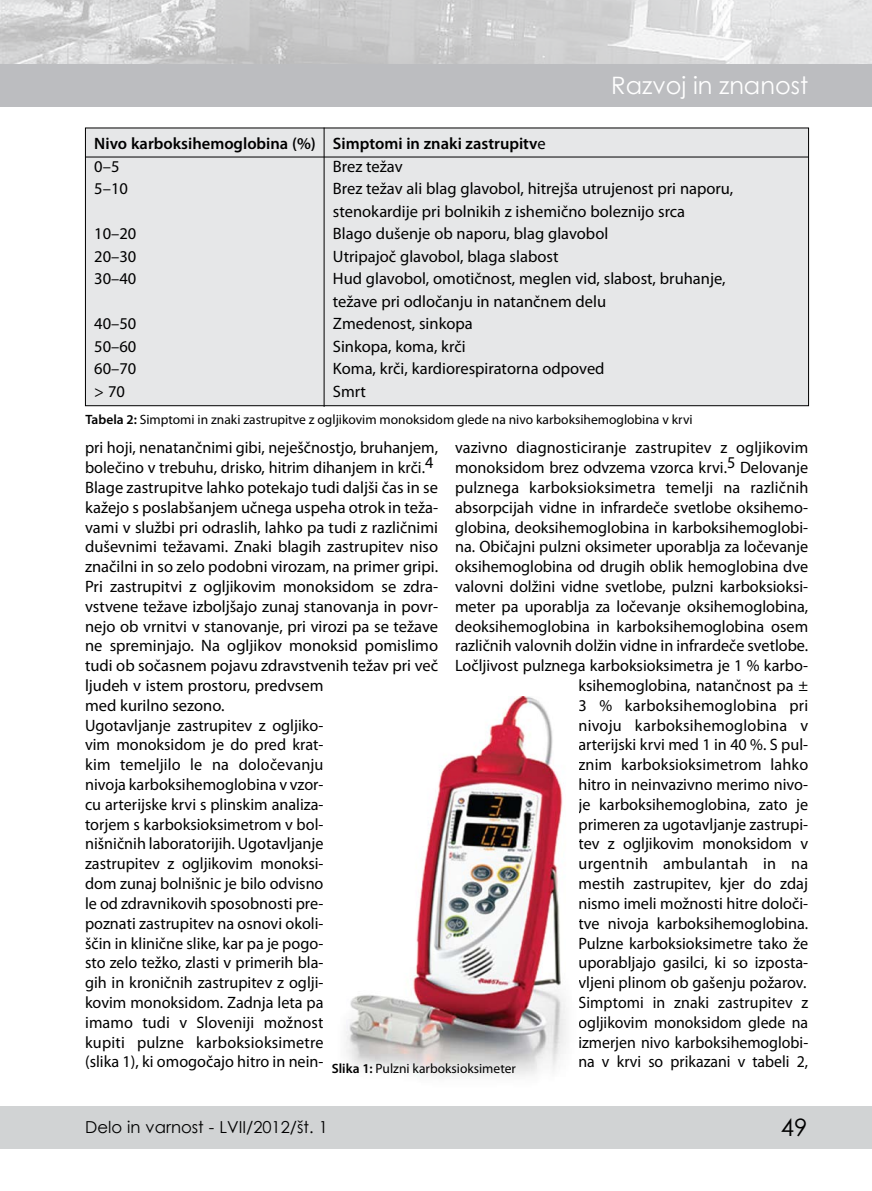
<style>
.page{position:relative;width:872px;height:1191px;background:#fff}
.page>*{position:absolute;margin:0;border:0;box-sizing:border-box;transform-origin:0 0}
.t1{font:24px "Century Gothic";color:#fff}
.t2{font:24px "Century Gothic";color:#000}
.t3{font:16.5px/19.8px "Myriad Pro";color:#000}
.t4{font:600 16.5px/22.5px "Myriad Pro";color:#000}
.t5{font:16.5px "Century Gothic";color:#000}
.t6{font:13.5px "Myriad Pro";color:#000}
.s1{font-weight:400}
.s2{font-weight:600}
</style>
<div class="page">
<div style="left:0;top:1106px;width:872px;height:42px;background:#d1d3d4"></div>
<img style="left:0;top:0;width:872px;height:64px">
<div style="left:0;top:64px;width:872px;height:42px;background:#bcbdc0"></div>
<img style="left:346px;top:696px;width:220px;height:381px">
<div style="left:85px;top:128px;width:723px;height:278px;background:#e6e7e8"></div>
<hr style="left:85px;top:157px;width:723px;height:1px;background:#000">
<hr style="left:324px;top:128px;width:1px;height:279px;background:#000">
<p class="t4" style="left:94px;top:132px;width:453px">Nivo karboksihemoglobina (%) Simptomi in znaki zastrupitv<span class="s1">e<br>0–5</span></p>
<p class="t3" style="left:333px;top:156px;width:71px">Brez težav</p>
<p class="t1" style="left:611px;top:69px;width:198px">Razvoj in znanost</p>
<p class="t3" style="left:94px;top:179px;width:35px">5–10</p>
<p class="t3" style="left:333px;top:177px;width:402px;line-height:22.5px">Brez težav ali blag glavobol, hitrejša utrujenost pri naporu, stenokardije pri bolnikih z ishemično boleznijo srca</p>
<p class="t3" style="left:94px;top:224px;width:44px">10–20</p>
<p class="t3" style="left:333px;top:224px;width:277px">Blago dušenje ob naporu, blag glavobol</p>
<p class="t3" style="left:94px;top:246px;width:44px">20–30</p>
<p class="t3" style="left:333px;top:246px;width:227px">Utripajoč glavobol, blaga slabost</p>
<p class="t3" style="left:94px;top:269px;width:44px">30–40</p>
<p class="t3" style="left:333px;top:267px;width:394px;line-height:22.5px">Hud glavobol, omotičnost, meglen vid, slabost, bruhanje, težave pri odločanju in natančnem delu</p>
<p class="t3" style="left:94px;top:314px;width:44px">40–50</p>
<p class="t3" style="left:333px;top:314px;width:141px">Zmedenost, sinkopa</p>
<p class="t3" style="left:94px;top:336px;width:44px">50–60</p>
<p class="t3" style="left:333px;top:336px;width:134px">Sinkopa, koma, krči</p>
<p class="t3" style="left:94px;top:359px;width:44px">60–70</p>
<p class="t3" style="left:333px;top:359px;width:273px">Koma, krči, kardiorespiratorna odpoved</p>
<p class="t3" style="left:94px;top:381px;width:32px">&gt; 70</p>
<p class="t3" style="left:333px;top:381px;width:35px">Smrt</p>
<p class="t6" style="left:85px;top:411px;width:609px"><span class="s2">Tabela 2:</span> Simptomi in znaki zastrupitve z ogljikovim monoksidom glede na nivo karboksihemoglobina v krvi</p>
<p class="t3" style="left:85px;top:437px;width:432px">pri hoji, nenatančnimi gibi, neješčnostjo, bruhanjem,<br>bolečino v trebuhu, drisko, hitrim dihanjem in krči.4<br>Blage zastrupitve lahko potekajo tudi daljši čas in se<br>kažejo s poslabšanjem učnega uspeha otrok in teža-<br>vami v službi pri odraslih, lahko pa tudi z različnimi<br>duševnimi težavami. Znaki blagih zastrupitev niso<br>značilni in so zelo podobni virozam, na primer gripi.<br>Pri zastrupitvi z ogljikovim monoksidom se zdra-<br>vstvene težave izboljšajo zunaj stanovanja in povr-<br>nejo ob vrnitvi v stanovanje, pri virozi pa se težave<br>ne spreminjajo. Na ogljikov monoksid pomislimo<br>tudi ob sočasnem pojavu zdravstvenih težav pri več<br>ljudeh v istem prostoru, predvsem<br>med kurilno sezono.<br>Ugotavljanje zastrupitev z ogljiko-<br>vim monoksidom je do pred krat-<br>kim temeljilo le na določevanju<br>nivoja karboksihemoglobina v vzor-<br>cu arterijske krvi s plinskim analiza-<br>torjem s karboksioksimetrom v bol-<br>nišničnih laboratorijih. Ugotavljanje<br>zastrupitev z ogljikovim monoksi-<br>dom zunaj bolnišnic je bilo odvisno<br>le od zdravnikovih sposobnosti pre-<br>poznati zastrupitev na osnovi okoli-<br>ščin in klinične slike, kar pa je pogo-<br>sto zelo težko, zlasti v primerih bla-<br>gih in kroničnih zastrupitev z oglji-<br>kovim monoksidom. Zadnja leta pa<br>imamo tudi v Sloveniji možnost<br>kupiti pulzne karboksioksimetre<br>(slika 1), ki omogočajo hitro in nein- <sub>Slika</sub> <sub>1:</sub> <sub>Pulzni</sub> <sub>karboksioksimeter</sub></p>
<p class="t3" style="left:455px;top:437px;width:355px;text-align:right">vazivno diagnosticiranje zastrupitev z ogljikovim monoksidom brez odvzema vzorca krvi.5 Delovanje pulznega karboksioksimetra temelji na različnih absorpcijah vidne in infrardeče svetlobe oksihemo&shy;globina, deoksihemoglobina in karboksihemoglobi&shy;na. Običajni pulzni oksimeter uporablja za ločevanje oksihemoglobina od drugih oblik hemoglobina dve valovni dolžini vidne svetlobe, pulzni karboksioksi&shy;meter pa uporablja za ločevanje oksihemoglobina, deoksihemoglobina in karboksihemoglobina osem različnih valovnih dolžin vidne in infrardeče svetlobe.<br>Ločljivost pulznega karboksioksimetra je 1 % karbo&shy;ksihemoglobina, natančnost pa ±<br>3 % karboksihemoglobina pri<br>nivoju karboksihemoglobina v<br>arterijski krvi med 1 in 40 %. S pul-<br>znim karboksioksimetrom lahko<br>hitro in neinvazivno merimo nivo-<br>je karboksihemoglobina, zato je<br>primeren za ugotavljanje zastrupi-<br>tev z ogljikovim monoksidom v<br>urgentnih ambulantah in na<br>mestih zastrupitev, kjer do zdaj<br>nismo imeli možnosti hitre določi-<br>tve nivoja karboksihemoglobina.<br>Pulzne karboksioksimetre tako že<br>uporabljajo gasilci, ki so izposta-<br>vljeni plinom ob gašenju požarov.<br>Simptomi in znaki zastrupitev z<br>ogljikovim monoksidom glede na<br>izmerjen nivo karboksihemoglobi-<br>na v krvi so prikazani v tabeli 2,</p>
<p class="t5" style="left:85px;top:1115px;width:244px">Delo in varnost - LVII/2012/št. 1</p>
<p class="t2" style="left:780px;top:1110px;width:28px">49</p>
</div>
